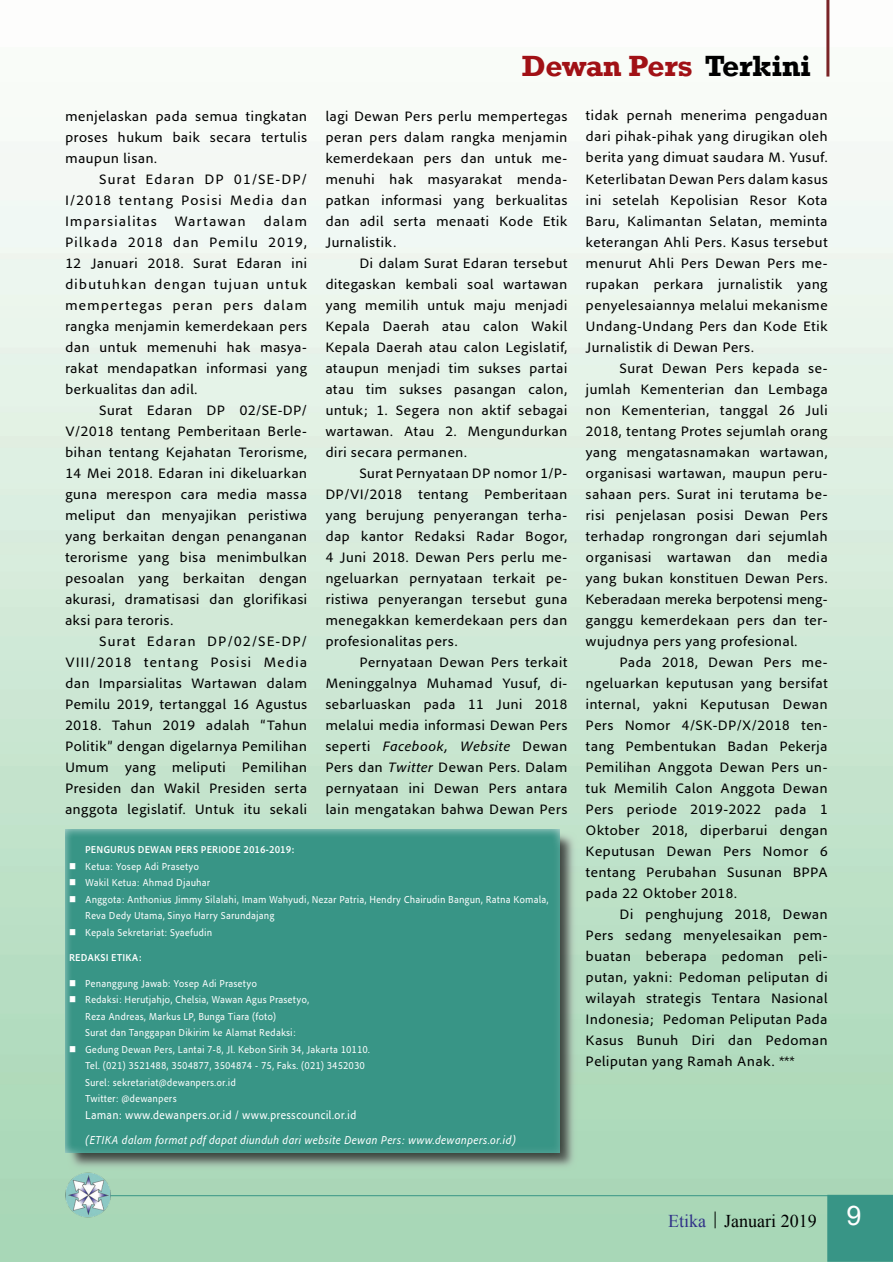
<style>
.page{position:relative;width:893px;height:1263px;background:#fff}
.page>*{position:absolute;margin:0;border:0;box-sizing:border-box;transform-origin:0 0}
.t1{font:700 30px "Rockwell";letter-spacing:-.01em;color:#a11116}
.t2{font:18px "Times New Roman";color:#000}
.t3{font:14.25px/21px "Adobe Clean UI";color:#000;text-align:justify}
.t4{font:italic 12px "Adobe Clean UI";color:#fff;scale:.89 1}
.t5{font:12px "Adobe Clean UI";color:#fff;scale:.89 1}
.t6{font:10.5px/16.5px "Adobe Clean UI";color:#fff;scale:.89 1}
.t7{font:700 10.5px "Adobe Clean UI";color:#fff;scale:.89 1}
.s1{color:#000}
.s2{font-style:italic}
.s3{color:#303188}
.s4{font-family:"Arial";font-size:27px;color:#fff}
</style>
<div class="page">
<img style="left:0;top:0;width:893px;height:1262px">
<svg style="left:715px;top:1211px;width:1px;height:17px"></svg>
<hr style="left:109px;top:1195px;width:784px;height:1px;background:#389586">
<div style="left:827px;top:1196px;width:66px;height:66px;background:#389586"></div>
<img style="left:65px;top:1173px;width:46px;height:44px">
<hr style="left:826px;top:0;width:3px;height:77px;background:#7a2427">
<div style="left:52px;top:818px;width:540px;height:354px;background:#fff;opacity:.75"></div>
<h1 class="t1" style="left:522px;top:47px;width:290px">Dewan Pers <span class="s1">Terkini</span></h1>
<p class="t3" style="left:65px;top:105px;width:244px">menjelaskan pada semua tingkatan proses hukum baik secara tertulis maupun lisan.</p>
<p class="t3" style="left:65px;top:168px;width:244px;text-indent:34px">Surat Edaran DP 01/SE-DP/ I/2018 tentang Posisi Media dan Imparsialitas Wartawan dalam Pilkada 2018 dan Pemilu 2019, 12 Januari 2018. Surat Edaran ini dibutuhkan dengan tujuan untuk mempertegas peran pers dalam rangka menjamin kemerdekaan pers dan untuk memenuhi hak masya&shy;rakat mendapatkan informasi yang berkualitas dan adil.</p>
<p class="t3" style="left:65px;top:399px;width:244px;text-indent:34px">Surat Edaran DP 02/SE-DP/ V/2018 tentang Pemberitaan Berle&shy;bihan tentang Kejahatan Terorisme, 14 Mei 2018. Edaran ini dikeluarkan guna merespon cara media massa meliput dan menyajikan peristiwa yang berkaitan dengan penanganan terorisme yang bisa menimbulkan pesoalan yang berkaitan dengan akurasi, dramatisasi dan glorifikasi aksi para teroris.</p>
<p class="t3" style="left:65px;top:630px;width:244px;text-indent:34px">Surat Edaran DP/02/SE-DP/ VIII/2018 tentang Posisi Media dan Imparsialitas Wartawan dalam Pemilu 2019, tertanggal 16 Agustus 2018. Tahun 2019 adalah “Tahun Politik” dengan digelarnya Pemilihan Umum yang meliputi Pemilihan Presiden dan Wakil Presiden serta anggota legislatif. Untuk itu sekali</p>
<p class="t3" style="left:325px;top:105px;width:244px">lagi Dewan Pers perlu mempertegas peran pers dalam rangka menjamin kemerdekaan pers dan untuk me&shy;menuhi hak masyarakat menda&shy;patkan informasi yang berkualitas dan adil serta menaati Kode Etik Jurnalistik.</p>
<p class="t3" style="left:325px;top:253px;width:244px;text-indent:34px">Di dalam Surat Edaran tersebut ditegaskan kembali soal wartawan yang memilih untuk maju menjadi Kepala Daerah atau calon Wakil Kepala Daerah atau calon Legislatif, ataupun menjadi tim sukses partai atau tim sukses pasangan calon, untuk; 1. Segera non aktif sebagai wartawan. Atau 2. Mengundurkan diri secara permanen.</p>
<p class="t3" style="left:325px;top:463px;width:244px;text-indent:34px">Surat Pernyataan DP nomor 1/P-DP/VI/2018 tentang Pemberitaan yang berujung penyerangan terha&shy;dap kantor Redaksi Radar Bogor, 4 Juni 2018. Dewan Pers perlu me&shy;ngeluarkan pernyataan terkait pe&shy;ristiwa penyerangan tersebut guna menegakkan kemerdekaan pers dan profesionalitas pers.</p>
<p class="t3" style="left:325px;top:652px;width:244px;text-indent:34px">Pernyataan Dewan Pers terkait Meninggalnya Muhamad Yusuf, di&shy;sebarluaskan pada 11 Juni 2018 melalui media informasi Dewan Pers seperti <span class="s2">Facebook, Website</span> Dewan Pers dan <span class="s2">Twitter</span> Dewan Pers. Dalam pernyataan ini Dewan Pers antara lain mengatakan bahwa Dewan Pers</p>
<p class="t7" style="left:85px;top:843px;width:237px">PENGURUS DEWAN PERS PERIODE 2016-2019:</p>
<p class="t6" style="left:69px;top:858px;width:148px">■ Ketua: Yosep Adi Prasetyo</p>
<p class="t6" style="left:69px;top:874px;width:160px">■ Wakil Ketua: Ahmad Djauhar</p>
<p class="t6" style="left:85px;top:891px;width:523px;text-indent:-16px">■ Anggota: Anthonius Jimmy Silalahi, Imam Wahyudi, Nezar Patria, Hendry Chairudin Bangun, Ratna Komala,<br>Reva Dedy Utama, Sinyo Harry Sarundajang</p>
<p class="t6" style="left:69px;top:924px;width:162px">■ Kepala Sekretariat: Syaefudin</p>
<p class="t7" style="left:69px;top:951px;width:84px">REDAKSI ETIKA:</p>
<p class="t6" style="left:69px;top:975px;width:213px">■ Penanggung Jawab: Yosep Adi Prasetyo</p>
<p class="t6" style="left:85px;top:991px;width:253px;text-indent:-16px">■ Redaksi: Herutjahjo, Chelsia, Wawan Agus Prasetyo,<br>Reza Andreas, Markus LP, Bunga Tiara (foto)<br>Surat dan Tanggapan Dikirim ke Alamat Redaksi:</p>
<p class="t6" style="left:85px;top:1041px;width:322px;text-indent:-16px">■ Gedung Dewan Pers, Lantai 7-8, Jl. Kebon Sirih 34, Jakarta 10110.<br>Tel. (021) 3521488, 3504877, 3504874 - 75, Faks. (021) 3452030<br>Surel: sekretariat@dewanpers.or.id<br>Twitter: @dewanpers</p>
<p class="t5" style="left:85px;top:1107px;width:306px">Laman: www.dewanpers.or.id / www.presscouncil.or.id</p>
<p class="t4" style="left:85px;top:1133px;width:486px">(ETIKA dalam format pdf dapat diunduh dari website Dewan Pers: www.dewanpers.or.id)</p>
<p class="t3" style="left:586px;top:105px;width:244px">tidak pernah menerima pengaduan dari pihak-pihak yang dirugikan oleh berita yang dimuat saudara M. Yusuf.<br>Keterlibatan Dewan Pers dalam kasus ini setelah Kepolisian Resor Kota Baru, Kalimantan Selatan, meminta keterangan Ahli Pers. Kasus tersebut menurut Ahli Pers Dewan Pers me&shy;rupakan perkara jurnalistik yang penyelesaiannya melalui mekanisme Undang-Undang Pers dan Kode Etik Jurnalistik di Dewan Pers.</p>
<p class="t3" style="left:586px;top:357px;width:244px;text-indent:34px">Surat Dewan Pers kepada se&shy;jumlah Kementerian dan Lembaga non Kementerian, tanggal 26 Juli 2018, tentang Protes sejumlah orang yang mengatasnamakan wartawan, organisasi wartawan, maupun peru&shy;sahaan pers. Surat ini terutama be&shy;risi penjelasan posisi Dewan Pers terhadap rongrongan dari sejumlah organisasi wartawan dan media yang bukan konstituen Dewan Pers.<br>Keberadaan mereka berpotensi meng&shy;ganggu kemerdekaan pers dan ter&shy;wujudnya pers yang profesional.</p>
<p class="t3" style="left:586px;top:651px;width:244px;text-indent:34px">Pada 2018, Dewan Pers me&shy;ngeluarkan keputusan yang bersifat internal, yakni Keputusan Dewan Pers Nomor 4/SK-DP/X/2018 ten&shy;tang Pembentukan Badan Pekerja Pemilihan Anggota Dewan Pers un&shy;tuk Memilih Calon Anggota Dewan Pers periode 2019-2022 pada 1<br>Oktober 2018, diperbarui dengan Keputusan Dewan Pers Nomor 6 tentang Perubahan Susunan BPPA pada 22 Oktober 2018.</p>
<p class="t3" style="left:586px;top:903px;width:244px;text-indent:34px">Di penghujung 2018, Dewan Pers sedang menyelesaikan pem&shy;buatan beberapa pedoman peli&shy;putan, yakni: Pedoman peliputan di wilayah strategis Tentara Nasional Indonesia; Pedoman Peliputan Pada Kasus Bunuh Diri dan Pedoman Peliputan yang Ramah Anak. ***</p>
<p class="t2" style="left:668px;top:1208px;width:195px"><span class="s3">Etika</span> Januari 2019 <span class="s4">9</span></p>
</div>
